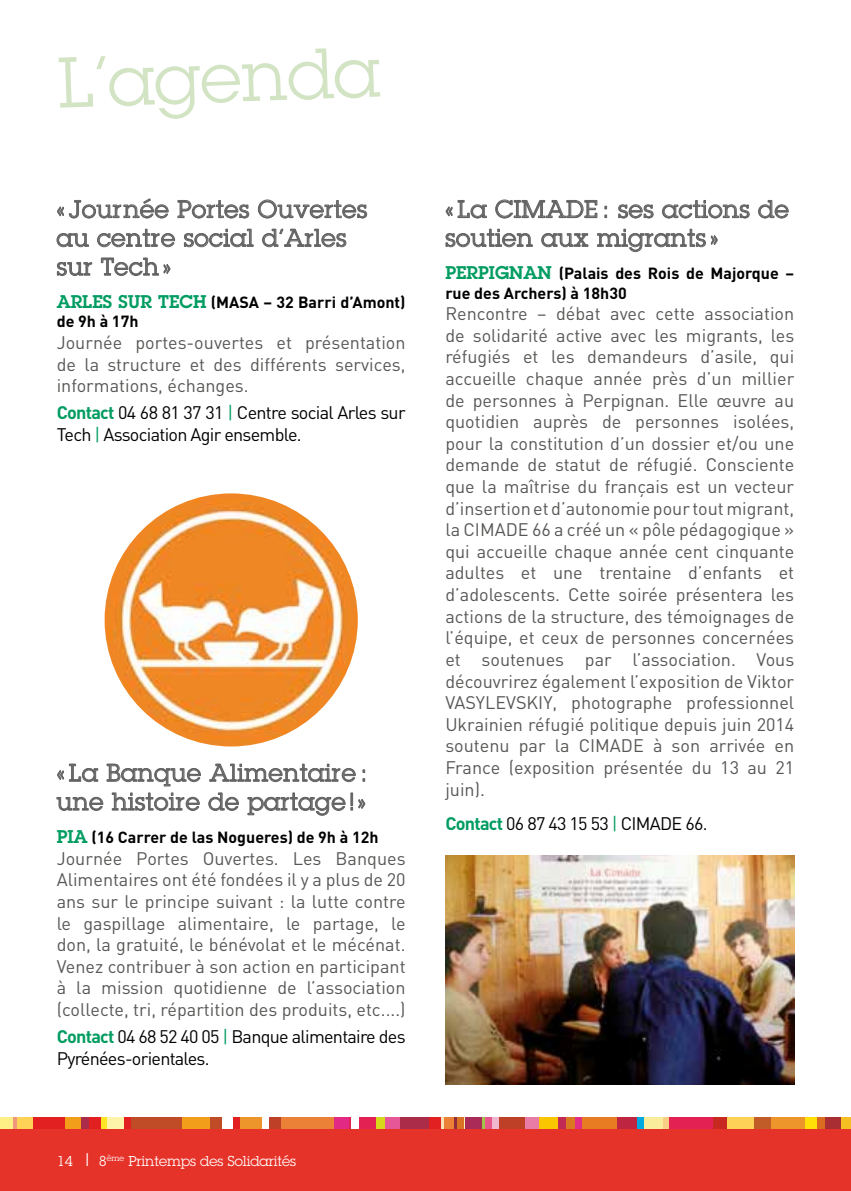
<style>
.page{position:relative;width:851px;height:1191px;background:#fff}
.page>*{position:absolute;margin:0;border:0;box-sizing:border-box;transform-origin:0 0}
.t1{font:70px "Lubalin Graph";color:#d2e4c4}
.t2{font:24px/28.8px "Lubalin Graph";letter-spacing:.03em;color:#646363}
.t3{font:18px/21.6px "DIN";color:#575756;text-align:justify}
.t4{font:18px/21.6px "DIN";letter-spacing:-.04em;color:#000}
.t5{font:700 16px/19.2px "DIN";color:#000}
.t6{font:14px "Lubalin Graph";color:#fff}
.s1{font-family:"Lubalin Graph";font-weight:600;font-size:18px;color:#009c61}
.s2{font-weight:700;color:#009c61}
.s3{color:#009c61}
.s4{font-size:18px}
</style>
<div class="page">
<div style="left:0;top:1117px;width:850px;height:74px;background:#e63329"></div>
<div style="left:839px;top:1117px;width:11px;height:11px;background:#f5be23"></div>
<div style="left:823px;top:1117px;width:17px;height:11px;background:#a82e33"></div>
<div style="left:816px;top:1117px;width:8px;height:11px;background:#d96c1f"></div>
<div style="left:804px;top:1117px;width:13px;height:11px;background:#ffe108"></div>
<div style="left:771px;top:1117px;width:33px;height:11px;background:#ed942a"></div>
<div style="left:753px;top:1117px;width:18px;height:11px;background:#c15b28"></div>
<div style="left:726px;top:1117px;width:27px;height:11px;background:#fdd256"></div>
<div style="left:712px;top:1117px;width:14px;height:11px;background:#c7281f"></div>
<div style="left:668px;top:1117px;width:44px;height:11px;background:#e32253"></div>
<div style="left:662px;top:1117px;width:6px;height:11px;background:#f8cf85"></div>
<div style="left:643px;top:1117px;width:19px;height:11px;background:#f9ed9c"></div>
<div style="left:636px;top:1117px;width:7px;height:11px;background:#00a9de"></div>
<div style="left:616px;top:1117px;width:20px;height:11px;background:#be2540"></div>
<div style="left:582px;top:1117px;width:34px;height:11px;background:#e87c23"></div>
<div style="left:574px;top:1117px;width:8px;height:11px;background:#e32e85"></div>
<div style="left:565px;top:1117px;width:9px;height:11px;background:#db7923"></div>
<div style="left:558px;top:1117px;width:7px;height:11px;background:#c12a52"></div>
<div style="left:539px;top:1117px;width:19px;height:11px;background:#fac600"></div>
<div style="left:524px;top:1117px;width:15px;height:11px;background:#e87ca7"></div>
<div style="left:495px;top:1117px;width:29px;height:11px;background:#be4127"></div>
<div style="left:492px;top:1117px;width:6px;height:11px;background:#f1b7cf"></div>
<div style="left:484px;top:1117px;width:8px;height:11px;background:#e8578b"></div>
<svg style="left:481px;top:1117px;width:4px;height:11px"></svg>
<div style="left:465px;top:1117px;width:16px;height:11px;background:#aa2b57"></div>
<svg style="left:463px;top:1117px;width:2px;height:11px"></svg>
<div style="left:456px;top:1117px;width:7px;height:11px;background:#da7223"></div>
<svg style="left:453px;top:1117px;width:3px;height:11px"></svg>
<div style="left:444px;top:1117px;width:9px;height:11px;background:#eb8037"></div>
<svg style="left:441px;top:1117px;width:3px;height:11px"></svg>
<div style="left:428px;top:1117px;width:13px;height:11px;background:#e32021"></div>
<div style="left:390px;top:1117px;width:38px;height:11px;background:#ab2c49"></div>
<div style="left:375px;top:1117px;width:15px;height:11px;background:#d7d81b"></div>
<div style="left:385px;top:1117px;width:15px;height:11px;background:#e65797"></div>
<div style="left:349px;top:1117px;width:26px;height:11px;background:#e32253"></div>
<div style="left:333px;top:1117px;width:16px;height:11px;background:#e22a84"></div>
<div style="left:281px;top:1117px;width:52px;height:11px;background:#eb8037"></div>
<div style="left:268px;top:1117px;width:13px;height:11px;background:#be4127"></div>
<div style="left:262px;top:1117px;width:6px;height:11px;background:#fff"></div>
<div style="left:239px;top:1117px;width:23px;height:11px;background:#ed942a"></div>
<div style="left:233px;top:1117px;width:6px;height:11px;background:#e32021"></div>
<div style="left:221px;top:1117px;width:12px;height:11px;background:#fff"></div>
<div style="left:210px;top:1117px;width:11px;height:11px;background:#bf4c27"></div>
<div style="left:181px;top:1117px;width:29px;height:11px;background:#f29e1b"></div>
<div style="left:131px;top:1117px;width:50px;height:11px;background:#bf4c27"></div>
<div style="left:123px;top:1117px;width:8px;height:11px;background:#e32021"></div>
<div style="left:107px;top:1117px;width:16px;height:11px;background:#fdf3a9"></div>
<div style="left:101px;top:1117px;width:6px;height:11px;background:#ffe525"></div>
<div style="left:88px;top:1117px;width:13px;height:11px;background:#e32021"></div>
<div style="left:80px;top:1117px;width:9px;height:11px;background:#ab2c49"></div>
<div style="left:65px;top:1117px;width:16px;height:11px;background:#f29e1b"></div>
<div style="left:40px;top:1117px;width:25px;height:11px;background:#e32021"></div>
<div style="left:33px;top:1117px;width:7px;height:11px;background:#e32021"></div>
<div style="left:16px;top:1117px;width:17px;height:11px;background:#fdd256"></div>
<svg style="left:12px;top:1117px;width:4px;height:11px"></svg>
<div style="left:0;top:1117px;width:12px;height:11px;background:#fef084"></div>
<div style="left:351px;top:1117px;width:7px;height:11px;background:#fff"></div>
<svg style="left:57px;top:198px;width:112px;height:21px"></svg>
<svg style="left:177px;top:200px;width:72px;height:19px"></svg>
<svg style="left:257px;top:199px;width:110px;height:20px"></svg>
<svg style="left:56px;top:233px;width:33px;height:14px"></svg>
<svg style="left:97px;top:228px;width:78px;height:19px"></svg>
<svg style="left:183px;top:228px;width:71px;height:19px"></svg>
<svg style="left:262px;top:228px;width:85px;height:19px"></svg>
<svg style="left:56px;top:262px;width:36px;height:14px"></svg>
<svg style="left:101px;top:257px;width:70px;height:19px"></svg>
<svg style="left:209px;top:763px;width:147px;height:19px"></svg>
<svg style="left:362px;top:769px;width:3px;height:12px"></svg>
<svg style="left:56px;top:763px;width:145px;height:48px"></svg>
<svg style="left:208px;top:792px;width:31px;height:19px"></svg>
<svg style="left:247px;top:792px;width:118px;height:24px"></svg>
<svg style="left:445px;top:200px;width:42px;height:19px"></svg>
<svg style="left:495px;top:199px;width:102px;height:20px"></svg>
<svg style="left:618px;top:204px;width:36px;height:15px"></svg>
<svg style="left:662px;top:200px;width:88px;height:19px"></svg>
<svg style="left:758px;top:200px;width:31px;height:19px"></svg>
<svg style="left:445px;top:228px;width:88px;height:19px"></svg>
<svg style="left:541px;top:233px;width:47px;height:14px"></svg>
<svg style="left:597px;top:228px;width:121px;height:24px"></svg>
<img style="left:445px;top:855px;width:349px;height:229px">
<img style="left:105px;top:493px;width:253px;height:253px;border-radius:126px">
<h1 class="t1" style="left:56px;top:39px;width:324px;rotate:-2deg">L’agenda</h1>
<p class="t2" style="left:57px;top:194px;width:312px">« Journée Portes Ouvertes au centre social d’Arles sur Tech »</p>
<p class="t5" style="left:57px;top:292px;width:350px"><span class="s1">ARLES SUR TECH</span> (MASA – 32 Barri d’Amont) de 9h à 17h</p>
<p class="t3" style="left:57px;top:331px;width:350px">Journée portes-ouvertes et présentation de la structure et des différents services, informations, échanges.</p>
<p class="t4" style="left:57px;top:402px;width:350px"><span class="s2">Contact</span> 04 68 81 37 31 <span class="s3">|</span> Centre social Arles sur<br>Tech <span class="s3">|</span> Association Agir ensemble.</p>
<p class="t2" style="left:57px;top:758px;width:312px">« La Banque Alimentaire : une histoire de partage ! »</p>
<p class="t5" style="left:57px;top:827px;width:323px"><span class="s1">PIA</span> (16 Carrer de las Nogueres) de 9h à 12h</p>
<p class="t3" style="left:57px;top:847px;width:350px">Journée Portes Ouvertes. Les Banques Alimentaires ont été fondées il y a plus de 20 ans sur le principe suivant : la lutte contre le gaspillage alimentaire, le partage, le don, la gratuité, le bénévolat et le mécénat.<br>Venez contribuer à son action en participant à la mission quotidienne de l’association (collecte, tri, répartition des produits, etc....)</p>
<p class="t4" style="left:57px;top:1025px;width:350px"><span class="s2">Contact</span> 04 68 52 40 05 <span class="s3">|</span> Banque alimentaire des<br>Pyrénées-orientales.</p>
<p class="t6" style="left:57px;top:1151px;width:241px">14 <span class="s4">|</span> 8<sup>ème</sup> Printemps des Solidarités</p>
<p class="t2" style="left:445px;top:194px;width:345px">« La CIMADE : ses actions de soutien aux migrants »</p>
<p class="t5" style="left:445px;top:263px;width:350px"><span class="s1">PERPIGNAN</span> (Palais des Rois de Majorque – rue des Archers) à 18h30</p>
<p class="t3" style="left:445px;top:302px;width:350px">Rencontre – débat avec cette association de solidarité active avec les migrants, les réfugiés et les demandeurs d’asile, qui accueille chaque année près d’un millier de personnes à Perpignan. Elle œuvre au quotidien auprès de personnes isolées, pour la constitution d’un dossier et/ou une demande de statut de réfugié. Consciente que la maîtrise du français est un vecteur d’insertion et d’autonomie pour tout migrant, la CIMADE 66 a créé un « pôle pédagogique » qui accueille chaque année cent cinquante adultes et une trentaine d’enfants et d’adolescents. Cette soirée présentera les actions de la structure, des témoignages de l’équipe, et ceux de personnes concernées et soutenues par l’association. Vous découvrirez également l’exposition de Viktor VASYLEVSKIY, photographe professionnel Ukrainien réfugié politique depuis juin 2014 soutenu par la CIMADE à son arrivée en France (exposition présentée du 13 au 21 juin).</p>
<p class="t4" style="left:445px;top:812px;width:264px"><span class="s2">Contact</span> 06 87 43 15 53 <span class="s3">|</span> CIMADE 66.</p>
</div>
